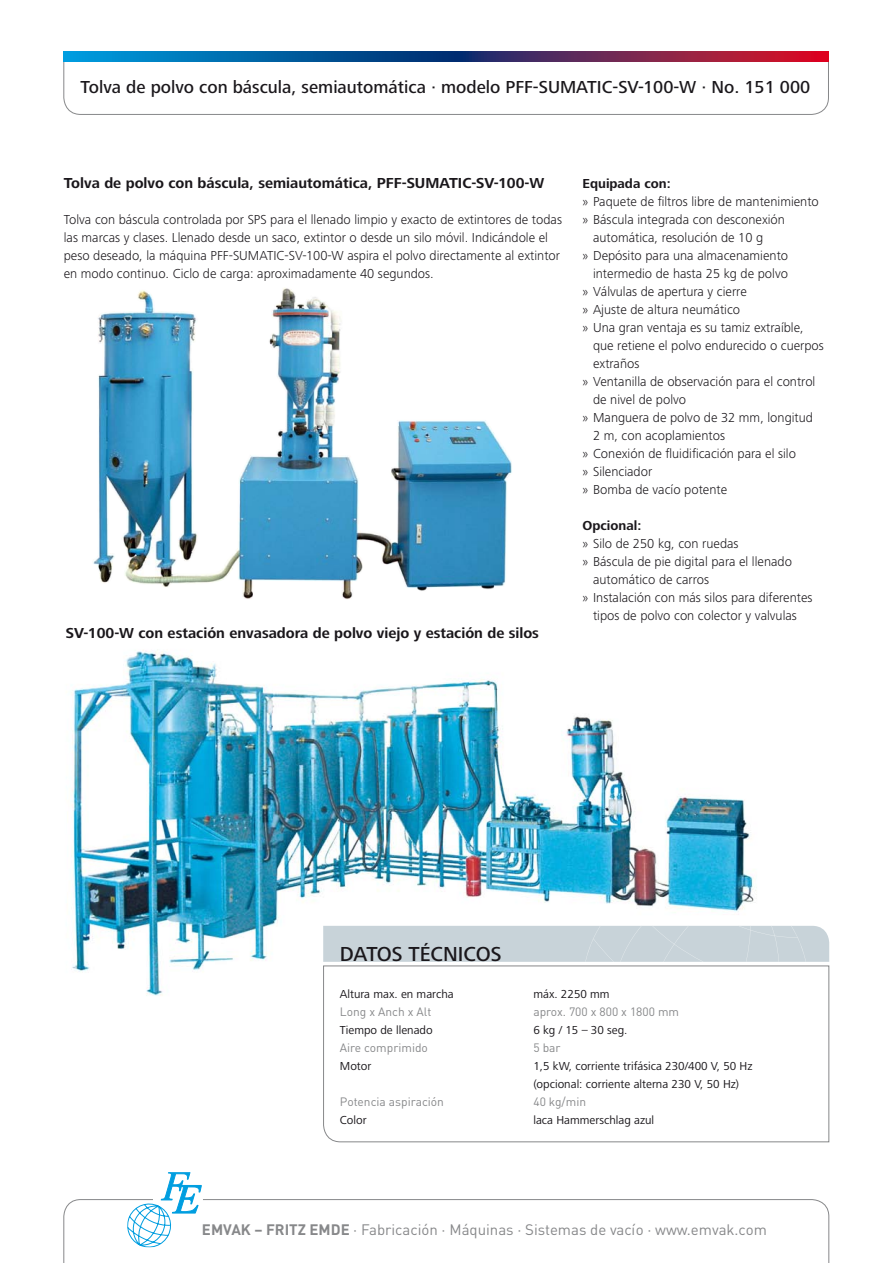
<style>
.page{position:relative;width:893px;height:1263px;background:#fff}
.page>*{position:absolute;margin:0;border:0;box-sizing:border-box;transform-origin:0 0}
.t1{font:500 21px "Frutiger Next LT";color:#1a171b}
.t2{font:500 18px "Frutiger Next LT";color:#1a171b}
.t3{font:700 15px "Frutiger Next LT";color:#1a171b}
.t4{font:15px "DIN";color:#87888a}
.t5{font:300 13.5px/18px "Frutiger Next LT";color:#1a171b}
.t6{font:700 13.5px "Frutiger Next LT";color:#1a171b}
.t7{font:12px/18px "Frutiger Next LT";color:#1a171b}
.t8{font:12px "DIN";color:#87888a}
.s1{font-weight:700}
</style>
<div class="page">
<svg style="left:63px;top:62px;width:766px;height:53px"></svg>
<svg style="left:63px;top:1199px;width:767px;height:64px"></svg>
<svg style="left:127px;top:1172px;width:76px;height:75px"></svg>
<svg style="left:63px;top:51px;width:766px;height:11px;background:#3c447a"></svg>
<img style="left:93px;top:288px;width:406px;height:311px">
<img style="left:72px;top:650px;width:684px;height:346px">
<svg style="left:323px;top:965px;width:507px;height:177px"></svg>
<div style="left:323px;top:926px;width:506px;height:36px;background:#c8d3d9"></div>
<h2 class="t2" style="left:81px;top:77px;width:731px">Tolva de polvo con báscula, semiautomática · modelo PFF-SUMATIC-SV-100-W · No. 151 000</h2>
<p class="t3" style="left:64px;top:175px;width:482px">Tolva de polvo con báscula, semiautomática, PFF-SUMATIC-SV-100-W</p>
<p class="t5" style="left:64px;top:211px;width:500px">Tolva con báscula controlada por SPS para el llenado limpio y exacto de extintores de todas las marcas y clases. Llenado desde un saco, extintor o desde un silo móvil. Indicándole el peso deseado, la máquina PFF-SUMATIC-SV-100-W aspira el polvo directamente al extintor en modo continuo. Ciclo de carga: aproximadamente 40 segundos.</p>
<p class="t3" style="left:66px;top:625px;width:474px">SV-100-W con estación envasadora de polvo viejo y estación de silos</p>
<p class="t6" style="left:583px;top:176px;width:90px">Equipada con:</p>
<p class="t5" style="left:583px;top:193px;width:238px">» Paquete de filtros libre de mantenimiento</p>
<p class="t5" style="left:583px;top:211px;width:204px">» Báscula integrada con desconexión</p>
<p class="t5" style="left:593px;top:229px;width:172px">automática, resolución de 10 g</p>
<p class="t5" style="left:583px;top:247px;width:207px">» Depósito para una almacenamiento</p>
<p class="t5" style="left:593px;top:265px;width:196px">intermedio de hasta 25 kg de polvo</p>
<p class="t5" style="left:583px;top:283px;width:166px">» Válvulas de apertura y cierre</p>
<p class="t5" style="left:583px;top:301px;width:159px">» Ajuste de altura neumático</p>
<p class="t5" style="left:583px;top:319px;width:223px">» Una gran ventaja es su tamiz extraíble,</p>
<p class="t5" style="left:593px;top:337px;width:232px">que retiene el polvo endurecido o cuerpos</p>
<p class="t5" style="left:593px;top:355px;width:48px">extraños</p>
<p class="t5" style="left:583px;top:373px;width:234px">» Ventanilla de observación para el control</p>
<p class="t5" style="left:593px;top:391px;width:95px">de nivel de polvo</p>
<p class="t5" style="left:583px;top:409px;width:232px">» Manguera de polvo de 32 mm, longitud</p>
<p class="t5" style="left:593px;top:427px;width:133px">2 m, con acoplamientos</p>
<p class="t5" style="left:583px;top:445px;width:215px">» Conexión de fluidificación para el silo</p>
<p class="t5" style="left:583px;top:463px;width:71px">» Silenciador</p>
<p class="t5" style="left:583px;top:481px;width:146px">» Bomba de vacío potente</p>
<p class="t6" style="left:583px;top:518px;width:60px">Opcional:</p>
<p class="t5" style="left:583px;top:535px;width:158px">» Silo de 250 kg, con ruedas</p>
<p class="t5" style="left:583px;top:553px;width:211px">» Báscula de pie digital para el llenado</p>
<p class="t5" style="left:593px;top:571px;width:118px">automático de carros</p>
<p class="t5" style="left:583px;top:589px;width:231px">» Instalación con más silos para diferentes</p>
<p class="t5" style="left:593px;top:607px;width:205px">tipos de polvo con colector y valvulas</p>
<h1 class="t1" style="left:340px;top:942px;width:163px">DATOS TÉCNICOS</h1>
<p class="t7" style="left:340px;top:985px;width:115px">Altura max. en marcha</p>
<p class="t7" style="left:533px;top:985px;width:78px">máx. 2250 mm</p>
<p class="t8" style="left:340px;top:1004px;width:93px">Long x Anch x Alt</p>
<p class="t8" style="left:533px;top:1004px;width:147px">aprox. 700 x 800 x 1800 mm</p>
<p class="t7" style="left:340px;top:1021px;width:94px">Tiempo de llenado</p>
<p class="t7" style="left:533px;top:1021px;width:96px">6 kg / 15 – 30 seg.</p>
<p class="t8" style="left:340px;top:1040px;width:90px">Aire comprimido</p>
<p class="t8" style="left:533px;top:1040px;width:29px">5 bar</p>
<p class="t7" style="left:340px;top:1057px;width:33px">Motor</p>
<p class="t7" style="left:533px;top:1057px;width:221px">1,5 kW, corriente trifásica 230/400 V, 50 Hz (opcional: corriente alterna 230 V, 50 Hz)</p>
<p class="t8" style="left:340px;top:1094px;width:106px">Potencia aspiración</p>
<p class="t8" style="left:533px;top:1094px;width:54px">40 kg/min</p>
<p class="t7" style="left:340px;top:1111px;width:28px">Color</p>
<p class="t7" style="left:533px;top:1111px;width:122px">laca Hammerschlag azul</p>
<p class="t4" style="left:202px;top:1220px;width:566px"><span class="s1">EMVAK – FRITZ EMDE</span> · Fabricación · Máquinas · Sistemas de vacío · www.emvak.com</p>
</div>
